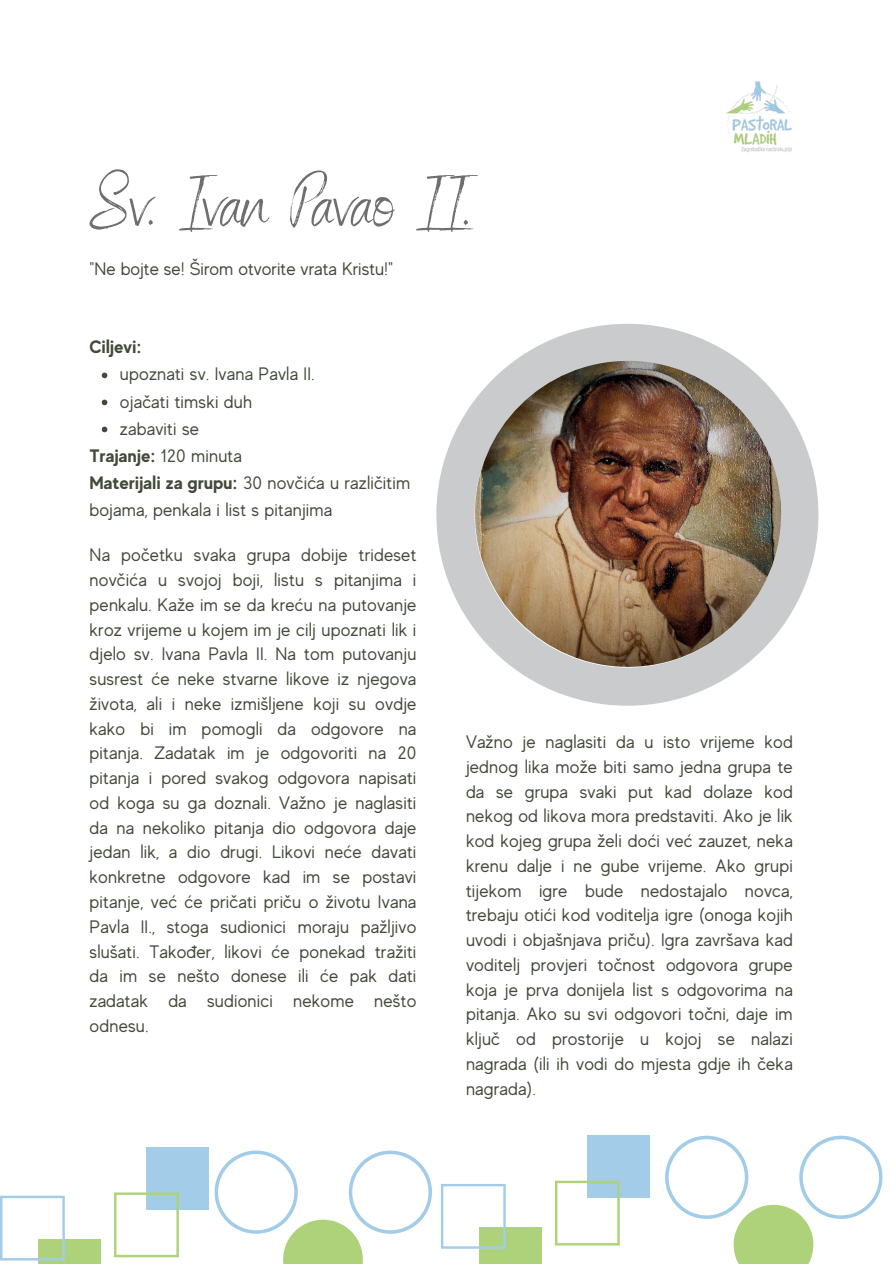
<style>
.page{position:relative;width:894px;height:1264px;background:#fff}
.page>*{position:absolute;margin:0;border:0;box-sizing:border-box;transform-origin:0 0}
.t1{font:73.5px "Benedict";color:#6e6d70}
.t2{font:18px/24.8px "MADE Evolve Sans";letter-spacing:.01em;color:#424b3a;text-align:justify}
.t3{font:700 18px "MADE Evolve Sans";letter-spacing:.01em;color:#424b3a}
.s1{font-weight:400}
.s2{font-weight:700}
</style>
<div class="page">
<svg style="left:214px;top:1150px;width:218px;height:113px"></svg>
<svg style="left:665px;top:1135px;width:217px;height:128px"></svg>
<div style="left:146px;top:1147px;width:63px;height:62px;background:#a2cce7"></div>
<div style="left:38px;top:1239px;width:62px;height:24px;background:#aed279"></div>
<svg style="left:114px;top:1192px;width:65px;height:65px"></svg>
<svg style="left:0;top:1195px;width:65px;height:65px"></svg>
<div style="left:587px;top:1135px;width:62px;height:63px;background:#a2cce7"></div>
<div style="left:479px;top:1227px;width:62px;height:36px;background:#aed279"></div>
<svg style="left:555px;top:1180px;width:64px;height:65px"></svg>
<svg style="left:441px;top:1184px;width:64px;height:64px"></svg>
<svg style="left:436px;top:324px;width:381px;height:381px;fill:#cacbcc"></svg>
<img style="left:475px;top:361px;width:305px;height:306px;border-radius:50%">
<img style="left:726px;top:81px;width:66px;height:72px">
<svg style="left:102px;top:372px;width:5px;height:6px"></svg>
<svg style="left:102px;top:399px;width:5px;height:6px"></svg>
<svg style="left:102px;top:426px;width:5px;height:6px"></svg>
<h1 class="t1" style="left:89px;top:151px;width:385px">Sv. Ivan Pavao II.</h1>
<p class="t2" style="left:90px;top:256px;width:305px">"Ne bojte se! Širom otvorite vrata Kristu!"</p>
<p class="t3" style="left:89px;top:336px;width:54px">Ciljevi:</p>
<p class="t2" style="left:120px;top:361px;width:196px">upoznati sv. Ivana Pavla II.</p>
<p class="t2" style="left:120px;top:388px;width:134px">ojačati timski duh</p>
<p class="t2" style="left:120px;top:415px;width:81px">zabaviti se</p>
<p class="t3" style="left:89px;top:444px;width:154px">Trajanje: <span class="s1">120 minuta</span></p>
<p class="t2" style="left:89px;top:469px;width:322px"><span class="s2">Materijali za grupu:</span> 30 novčića u različitim</p>
<p class="t2" style="left:89px;top:496px;width:244px">bojama, penkala i list s pitanjima</p>
<p class="t2" style="left:90px;top:542px;width:328px">Na početku svaka grupa dobije trideset novčića u svojoj boji, listu s pitanjima i penkalu. Kaže im se da kreću na putovanje kroz vrijeme u kojem im je cilj upoznati lik i djelo sv. Ivana Pavla II. Na tom putovanju susrest će neke stvarne likove iz njegova života, ali i neke izmišljene koji su ovdje kako bi im pomogli da odgovore na pitanja. Zadatak im je odgovoriti na 20 pitanja i pored svakog odgovora napisati od koga su ga doznali. Važno je naglasiti da na nekoliko pitanja dio odgovora daje jedan lik, a dio drugi. Likovi neće davati konkretne odgovore kad im se postavi pitanje, već će pričati priču o životu Ivana Pavla II., stoga sudionici moraju pažljivo slušati. Također, likovi će ponekad tražiti da im se nešto donese ili će pak dati zadatak da sudionici nekome nešto odnesu.</p>
<p class="t2" style="left:466px;top:729px;width:328px">Važno je naglasiti da u isto vrijeme kod jednog lika može biti samo jedna grupa te da se grupa svaki put kad dolaze kod nekog od likova mora predstaviti. Ako je lik kod kojeg grupa želi doći već zauzet, neka krenu dalje i ne gube vrijeme. Ako grupi tijekom igre bude nedostajalo novca, trebaju otići kod voditelja igre (onoga kojih uvodi i objašnjava priču). Igra završava kad voditelj provjeri točnost odgovora grupe koja je prva donijela list s odgovorima na pitanja. Ako su svi odgovori točni, daje im ključ od prostorije u kojoj se nalazi nagrada (ili ih vodi do mjesta gdje ih čeka nagrada).</p>
</div>
